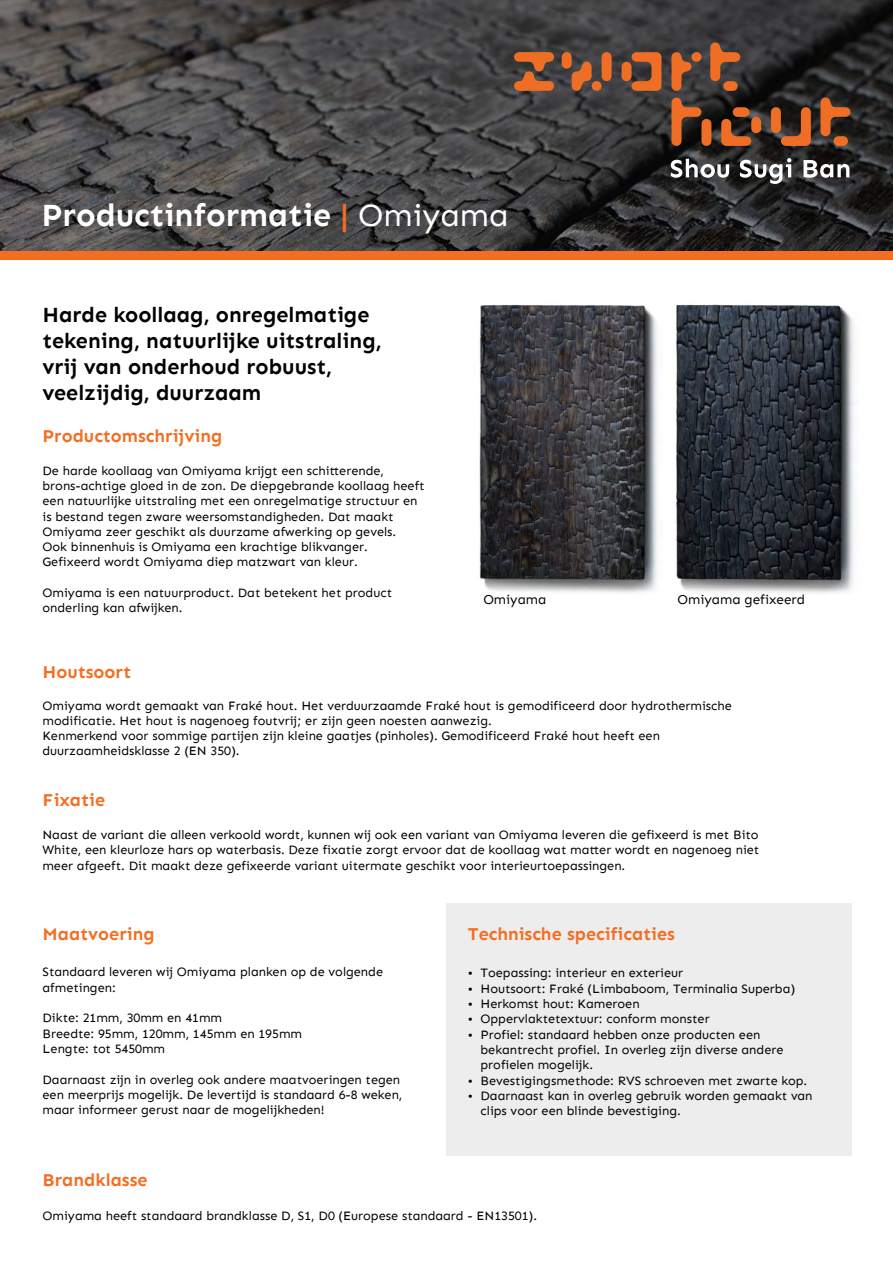
<style>
.page{position:relative;width:893px;height:1263px;background:#fff}
.page>*{position:absolute;margin:0;border:0;box-sizing:border-box;transform-origin:0 0}
.t1{font:700 32.25px "Sen";color:#fff}
.t2{font:700 21.6px/26px "Sen";color:#000}
.t3{font:700 18px "Sen";color:#f36e20}
.t4{font:13.5px "Sen";color:#000}
.t5{font:12.75px/15.3px "Sen";color:#000}
.s1{color:#f36e20}
.s2{font-weight:400}
</style>
<div class="page">
<img style="left:0;top:0;width:893px;height:251px">
<svg style="left:514px;top:52px;width:40px;height:39px;background:#a55a2e"></svg>
<svg style="left:622px;top:52px;width:39px;height:39px;background:#a3582d"></svg>
<svg style="left:671px;top:52px;width:30px;height:39px"></svg>
<svg style="left:771px;top:107px;width:40px;height:39px;background:#894721"></svg>
<svg style="left:721px;top:107px;width:40px;height:39px;background:#804523"></svg>
<svg style="left:562px;top:52px;width:50px;height:39px;background:#8c5536"></svg>
<svg style="left:710px;top:43px;width:30px;height:48px"></svg>
<svg style="left:820px;top:98px;width:30px;height:48px"></svg>
<svg style="left:671px;top:98px;width:40px;height:48px;background:#7e4320"></svg>
<svg style="left:671px;top:158px;width:178px;height:26px"></svg>
<div style="left:0;top:251px;width:893px;height:8px;background:#f36e20"></div>
<img style="left:479px;top:304px;width:179px;height:289px">
<img style="left:676px;top:304px;width:179px;height:289px">
<div style="left:446px;top:904px;width:405px;height:252px;background:#ededed"></div>
<h1 class="t1" style="left:42px;top:196px;width:469px">Productinformatie <span class="s1">|</span> <span class="s2">Omiyama</span></h1>
<h2 class="t2" style="left:43px;top:302px;width:341px">Harde koollaag, onregelmatige tekening, natuurlijke uitstraling, vrij van onderhoud robuust, veelzijdig, duurzaam</h2>
<h3 class="t3" style="left:43px;top:426px;width:181px">Productomschrijving</h3>
<p class="t5" style="left:43px;top:463px;width:384px">De harde koollaag van Omiyama krijgt een schitterende, brons-achtige gloed in de zon. De diepgebrande koollaag heeft een natuurlijke uitstraling met een onregelmatige structuur en is bestand tegen zware weersomstandigheden. Dat maakt Omiyama zeer geschikt als duurzame afwerking op gevels.<br>Ook binnenhuis is Omiyama een krachtige blikvanger.<br>Gefixeerd wordt Omiyama diep matzwart van kleur.</p>
<p class="t5" style="left:43px;top:585px;width:351px">Omiyama is een natuurproduct. Dat betekent het product onderling kan afwijken.</p>
<h3 class="t3" style="left:43px;top:662px;width:90px">Houtsoort</h3>
<p class="t4" style="left:483px;top:592px;width:65px">Omiyama</p>
<p class="t4" style="left:677px;top:592px;width:129px">Omiyama gefixeerd</p>
<p class="t5" style="left:43px;top:698px;width:691px">Omiyama wordt gemaakt van Fraké hout. Het verduurzaamde Fraké hout is gemodificeerd door hydrothermische modificatie. Het hout is nagenoeg foutvrij; er zijn geen noesten aanwezig.<br>Kenmerkend voor sommige partijen zijn kleine gaatjes (pinholes). Gemodificeerd Fraké hout heeft een duurzaamheidsklasse 2 (EN 350).</p>
<h3 class="t3" style="left:43px;top:790px;width:64px">Fixatie</h3>
<p class="t5" style="left:42px;top:827px;width:718px;text-align:justify">Naast de variant die alleen verkoold wordt, kunnen wij ook een variant van Omiyama leveren die gefixeerd is met Bito White, een kleurloze hars op waterbasis. Deze fixatie zorgt ervoor dat de koollaag wat matter wordt en nagenoeg niet meer afgeeft. Dit maakt deze gefixeerde variant uitermate geschikt voor interieurtoepassingen.</p>
<h3 class="t3" style="left:43px;top:924px;width:113px">Maatvoering</h3>
<p class="t5" style="left:43px;top:964px;width:342px">Standaard leveren wij Omiyama planken op de volgende afmetingen:</p>
<p class="t5" style="left:43px;top:1010px;width:261px">Dikte: 21mm, 30mm en 41mm<br>Breedte: 95mm, 120mm, 145mm en 195mm<br>Lengte: tot 5450mm</p>
<p class="t5" style="left:43px;top:1071px;width:361px">Daarnaast zijn in overleg ook andere maatvoeringen tegen een meerprijs mogelijk. De levertijd is standaard 6-8 weken, maar informeer gerust naar de mogelijkheden!</p>
<h3 class="t3" style="left:43px;top:1170px;width:107px">Brandklasse</h3>
<h3 class="t3" style="left:468px;top:923px;width:209px">Technische specificaties</h3>
<p class="t5" style="left:468px;top:965px;width:217px">• Toepassing: interieur en exterieur</p>
<p class="t5" style="left:468px;top:981px;width:329px">• Houtsoort: Fraké (Limbaboom, Terminalia Superba)</p>
<p class="t5" style="left:468px;top:996px;width:173px">• Herkomst hout: Kameroen</p>
<p class="t5" style="left:468px;top:1011px;width:243px">• Oppervlaktetextuur: conform monster</p>
<p class="t5" style="left:480px;top:1027px;width:305px;text-indent:-13px">• Profiel: standaard hebben onze producten een bekantrecht profiel. In overleg zijn diverse andere profielen mogelijk.</p>
<p class="t5" style="left:468px;top:1073px;width:341px">• Bevestigingsmethode: RVS schroeven met zwarte kop.</p>
<p class="t5" style="left:480px;top:1088px;width:334px;text-indent:-13px">• Daarnaast kan in overleg gebruik worden gemaakt van clips voor een blinde bevestiging.</p>
<p class="t5" style="left:43px;top:1208px;width:496px">Omiyama heeft standaard brandklasse D, S1, D0 (Europese standaard - EN13501).</p>
</div>
